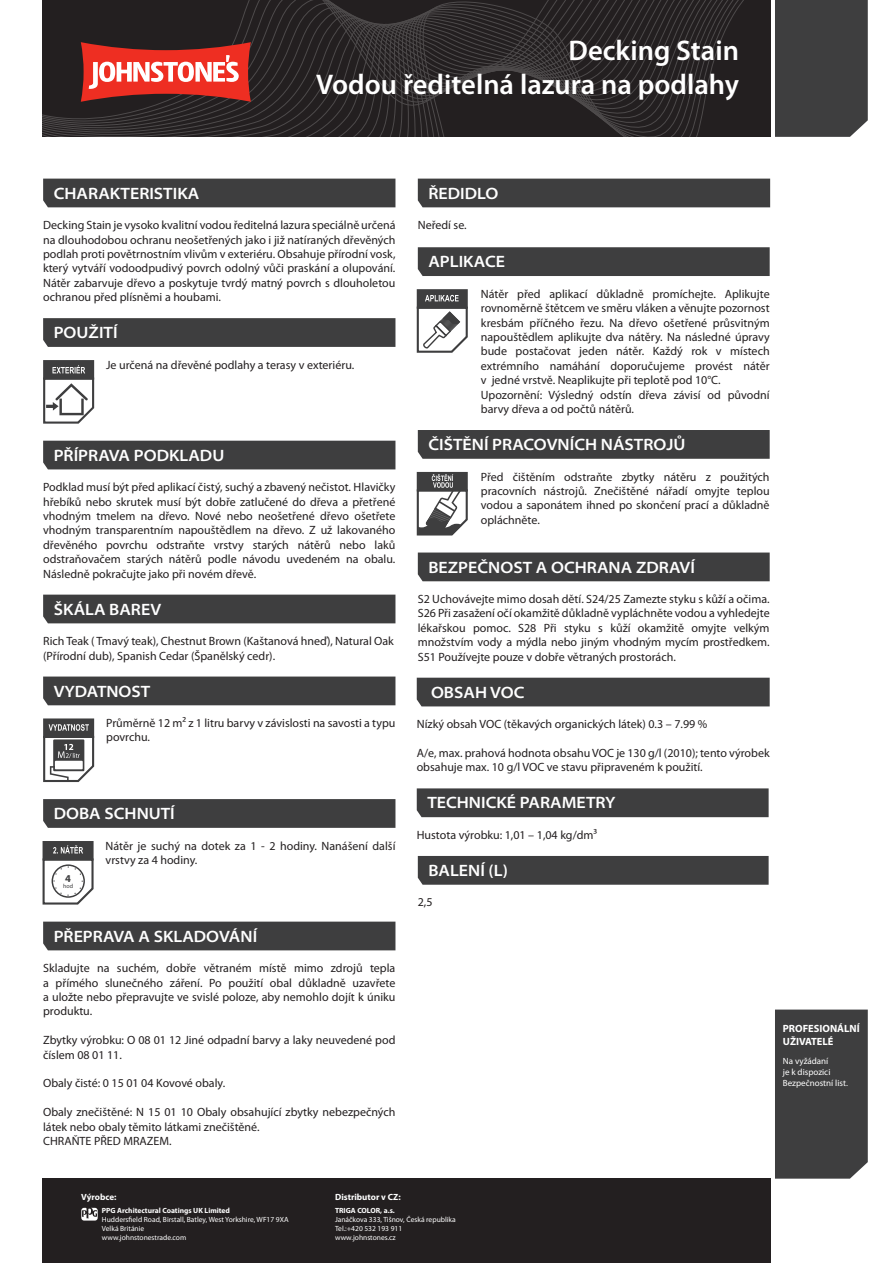
<style>
.page{position:relative;width:893px;height:1263px;background:#fff}
.page>*{position:absolute;margin:0;border:0;box-sizing:border-box;transform-origin:0 0}
.Produkt_-_nadpis_pro{font:600 28.5px "Myriad Pro";color:#fff}
.Produkt_-_Nadpis_cha{font:600 semi-expanded 16.5px "Myriad Pro";color:#fff}
.Produkt_-_popis{font:12px/14.4px "Myriad Pro";color:#231f20}
.Text_-_kontakty_obal{font:700 10.5px "Myriad Pro";color:#fff}
.t1{font:700 10.5px "Myriad Pro";color:#3e3e3f}
.Text_-_kontakty_obal-2{font:9px/10.8px "Myriad Pro";color:#fff}
.Text_-_kontakty_obal-3{font:700 9px "Myriad Pro";color:#fff}
.Text_-_kontakty_obal-4{font:7.5px "Myriad Pro";color:#fff}
.Text_-_kontakty_obal-5{font:700 7.5px "Myriad Pro";color:#fff}
.t2{font:6px "Myriad Pro";color:#3e3e3f}
</style>
<div class="page">
<div style="left:43px;top:1179px;width:728px;height:84px;background:#231f20"></div>
<svg style="left:81px;top:1208px;width:17px;height:12px"></svg>
<div style="left:775px;top:1009px;width:93px;height:170px;background:#3e3e3f"></div>
<div style="left:775px;top:0;width:93px;height:137px;background:#3e3e3f"></div>
<svg style="left:43px;top:0;width:728px;height:137px;background:#292526"></svg>
<svg style="left:81px;top:42px;width:170px;height:60px;background:#c7514a"></svg>
<div style="left:43px;top:441px;width:352px;height:28px;background:#3e3e3f"></div>
<div style="left:43px;top:179px;width:352px;height:28px;background:#3e3e3f"></div>
<div style="left:418px;top:552px;width:352px;height:29px;background:#3e3e3f"></div>
<div style="left:417px;top:678px;width:353px;height:28px;background:#3e3e3f"></div>
<div style="left:417px;top:788px;width:352px;height:29px;background:#3e3e3f"></div>
<div style="left:418px;top:856px;width:351px;height:29px;background:#3e3e3f"></div>
<div style="left:418px;top:179px;width:352px;height:28px;background:#3e3e3f"></div>
<div style="left:43px;top:922px;width:352px;height:28px;background:#3e3e3f"></div>
<div style="left:43px;top:595px;width:352px;height:28px;background:#3e3e3f"></div>
<svg style="left:43px;top:318px;width:352px;height:29px;background:#404040"></svg>
<div style="left:43px;top:360px;width:51px;height:20px;border:2px solid #3e3e3f"></div>
<svg style="left:43px;top:361px;width:51px;height:63px"></svg>
<svg style="left:43px;top:719px;width:51px;height:63px"></svg>
<div style="left:43px;top:676px;width:352px;height:29px;background:#3e3e3f"></div>
<svg style="left:43px;top:799px;width:352px;height:29px;background:#404041"></svg>
<div style="left:43px;top:841px;width:51px;height:19px;border:2px solid #3e3e3f"></div>
<svg style="left:43px;top:842px;width:51px;height:63px"></svg>
<div style="left:418px;top:247px;width:352px;height:29px;background:#3e3e3f"></div>
<div style="left:417px;top:289px;width:51px;height:20px;border:2px solid #3e3e3f"></div>
<svg style="left:417px;top:290px;width:51px;height:63px"></svg>
<div style="left:418px;top:430px;width:352px;height:29px;background:#3e3e3f"></div>
<div style="left:417px;top:472px;width:51px;height:19px;border:2px solid #3e3e3f"></div>
<svg style="left:417px;top:473px;width:51px;height:62px"></svg>
<p class="Produkt_-_nadpis_pro" style="left:569px;top:34px;width:172px">Decking Stain</p>
<p class="Produkt_-_nadpis_pro" style="left:316px;top:69px;width:424px">Vodou ředitelná lazura na podlahy</p>
<p class="Produkt_-_Nadpis_cha" style="left:54px;top:184px;width:147px">CHARAKTERISTIKA</p>
<p class="Produkt_-_popis" style="left:43px;top:218px;width:354px;text-align:justify">Decking Stain je vysoko kvalitní vodou ředitelná lazura speciálně určená na dlouhodobou ochranu neošetřených jako i již natíraných dřevěných podlah proti povětrnostním vlivům v exteriéru. Obsahuje přírodní vosk, který vytváří vodoodpudivý povrch odolný vůči praskání a olupování.<br>Nátěr zabarvuje dřevo a poskytuje tvrdý matný povrch s dlouholetou ochranou před plísněmi a houbami.</p>
<p class="Produkt_-_Nadpis_cha" style="left:54px;top:323px;width:65px">POUŽITÍ</p>
<p class="Produkt_-_popis" style="left:106px;top:358px;width:250px">Je určená na dřevěné podlahy a terasy v exteriéru.</p>
<p class="Produkt_-_Nadpis_cha" style="left:54px;top:446px;width:172px">PŘÍPRAVA PODKLADU</p>
<p class="Produkt_-_popis" style="left:43px;top:480px;width:354px;text-align:justify">Podklad musí být před aplikací čistý, suchý a zbavený nečistot. Hlavičky hřebíků nebo skrutek musí být dobře zatlučené do dřeva a přetřené vhodným tmelem na dřevo. Nové nebo neošetřené dřevo ošetřete vhodným transparentním napouštědlem na dřevo. Z už lakovaného dřevěného povrchu odstraňte vrstvy starých nátěrů nebo laků odstraňovačem starých nátěrů podle návodu uvedeném na obalu.<br>Následně pokračujte jako při novém dřevě.</p>
<p class="Produkt_-_Nadpis_cha" style="left:54px;top:600px;width:109px">ŠKÁLA BAREV</p>
<p class="Produkt_-_popis" style="left:43px;top:634px;width:352px">Rich Teak ( Tmavý teak), Chestnut Brown (Kaštanová hneď), Natural Oak (Přírodní dub), Spanish Cedar (Španělský cedr).</p>
<p class="Produkt_-_Nadpis_cha" style="left:54px;top:682px;width:98px">VYDATNOST</p>
<p class="Produkt_-_popis" style="left:106px;top:716px;width:291px">Průměrně 12 m² z 1 litru barvy v závislosti na savosti a typu povrchu.</p>
<p class="Produkt_-_Nadpis_cha" style="left:54px;top:804px;width:123px">DOBA SCHNUTÍ</p>
<p class="Produkt_-_popis" style="left:106px;top:839px;width:291px">Nátěr je suchý na dotek za 1 - 2 hodiny. Nanášení další vrstvy za 4 hodiny.</p>
<p class="t1" style="left:65px;top:872px;width:7px">4</p>
<p class="t2" style="left:63px;top:882px;width:12px">hod</p>
<p class="Produkt_-_Nadpis_cha" style="left:54px;top:927px;width:205px">PŘEPRAVA A SKLADOVÁNÍ</p>
<p class="Produkt_-_popis" style="left:43px;top:961px;width:354px;text-align:justify">Skladujte na suchém, dobře větraném místě mimo zdrojů tepla a přímého slunečného záření. Po použití obal důkladně uzavřete a uložte nebo přepravujte ve svislé poloze, aby nemohlo dojít k úniku produktu.</p>
<p class="Produkt_-_popis" style="left:43px;top:1033px;width:354px">Zbytky výrobku: O 08 01 12 Jiné odpadní barvy a laky neuvedené pod číslem 08 01 11.</p>
<p class="Produkt_-_popis" style="left:43px;top:1076px;width:184px">Obaly čisté: 0 15 01 04 Kovové obaly.</p>
<p class="Produkt_-_popis" style="left:43px;top:1105px;width:354px">Obaly znečištěné: N 15 01 10 Obaly obsahující zbytky nebezpečných látek nebo obaly těmito látkami znečištěné.</p>
<p class="Produkt_-_popis" style="left:43px;top:1134px;width:130px">CHRAŇTE PŘED MRAZEM.</p>
<p class="Produkt_-_Nadpis_cha" style="left:428px;top:184px;width:71px">ŘEDIDLO</p>
<p class="Produkt_-_popis" style="left:418px;top:218px;width:50px">Neředí se.</p>
<p class="Produkt_-_Nadpis_cha" style="left:428px;top:253px;width:78px">APLIKACE</p>
<p class="Produkt_-_popis" style="left:481px;top:287px;width:290px;text-align:justify">Nátěr před aplikací důkladně promíchejte. Aplikujte rovnoměrně štětcem ve směru vláken a věnujte pozornost kresbám příčného řezu. Na dřevo ošetřené průsvitným napouštědlem aplikujte dva nátěry. Na následné úpravy bude postačovat jeden nátěr. Každý rok v místech extrémního namáhání doporučujeme provést nátěr v jedné vrstvě. Neaplikujte při teplotě pod 10°C.</p>
<p class="Produkt_-_popis" style="left:481px;top:388px;width:290px">Upozornění: Výsledný odstín dřeva závisí od původní barvy dřeva a od počtů nátěrů.</p>
<p class="Produkt_-_Nadpis_cha" style="left:428px;top:435px;width:259px">ČIŠTĚNÍ PRACOVNÍCH NÁSTROJŮ</p>
<p class="Produkt_-_popis" style="left:481px;top:469px;width:290px;text-align:justify">Před čištěním odstraňte zbytky nátěru z použitých pracovních nástrojů. Znečištěné nářadí omyjte teplou vodou a saponátem ihned po skončení prací a důkladně opláchněte.</p>
<p class="Produkt_-_Nadpis_cha" style="left:428px;top:558px;width:268px">BEZPEČNOST A OCHRANA ZDRAVÍ</p>
<p class="Produkt_-_popis" style="left:418px;top:592px;width:353px;text-align:justify">S2 Uchovávejte mimo dosah dětí. S24/25 Zamezte styku s kůží a očima.<br>S26 Při zasažení očí okamžitě důkladně vypláchněte vodou a vyhledejte lékařskou pomoc. S28 Při styku s kůží okamžitě omyjte velkým množstvím vody a mýdla nebo jiným vhodným mycím prostředkem.<br>S51 Používejte pouze v dobře větraných prostorách.</p>
<p class="Produkt_-_Nadpis_cha" style="left:431px;top:683px;width:95px">OBSAH VOC</p>
<p class="Produkt_-_popis" style="left:417px;top:717px;width:292px">Nízký obsah VOC (těkavých organických látek) 0.3 – 7.99 %</p>
<p class="Produkt_-_popis" style="left:417px;top:746px;width:354px">A/e, max. prahová hodnota obsahu VOC je 130 g/l (2010); tento výrobek obsahuje max. 10 g/l VOC ve stavu připraveném k použití.</p>
<p class="Produkt_-_Nadpis_cha" style="left:427px;top:794px;width:190px">TECHNICKÉ PARAMETRY</p>
<p class="Produkt_-_popis" style="left:417px;top:828px;width:182px">Hustota výrobku: 1,01 – 1,04 kg/dm³</p>
<p class="Produkt_-_Nadpis_cha" style="left:428px;top:861px;width:81px">BALENÍ (L)</p>
<p class="Produkt_-_popis" style="left:418px;top:895px;width:16px">2,5</p>
<p class="Text_-_kontakty_obal" style="left:783px;top:1022px;width:78px">PROFESIONÁLNÍ</p>
<p class="Text_-_kontakty_obal" style="left:783px;top:1035px;width:52px">UŽIVATELÉ</p>
<p class="Text_-_kontakty_obal-2" style="left:783px;top:1056px;width:67px">Na vyžádaní<br>je k dispozici<br>Bezpečnostní list.</p>
<p class="Text_-_kontakty_obal-3" style="left:81px;top:1192px;width:37px">Výrobce:</p>
<p class="Text_-_kontakty_obal-5" style="left:102px;top:1207px;width:130px">PPG Architectural Coatings UK Limited</p>
<p class="Text_-_kontakty_obal-4" style="left:102px;top:1216px;width:188px">Huddersfield Road, Birstall, Batley, West Yorkshire, WF17 9XA</p>
<p class="Text_-_kontakty_obal-4" style="left:102px;top:1225px;width:44px">Velká Británie</p>
<p class="Text_-_kontakty_obal-4" style="left:102px;top:1234px;width:86px">www.johnstonestrade.com</p>
<p class="Text_-_kontakty_obal-3" style="left:335px;top:1192px;width:67px">Distributor v CZ:</p>
<p class="Text_-_kontakty_obal-5" style="left:335px;top:1207px;width:61px">TRIGA COLOR, a.s.</p>
<p class="Text_-_kontakty_obal-4" style="left:335px;top:1216px;width:122px">Janáčkova 333, Tišnov, Česká republika</p>
<p class="Text_-_kontakty_obal-4" style="left:335px;top:1225px;width:69px">Tel.:+420 532 193 911</p>
<p class="Text_-_kontakty_obal-4" style="left:335px;top:1234px;width:62px">www.johnstones.cz</p>
</div>
